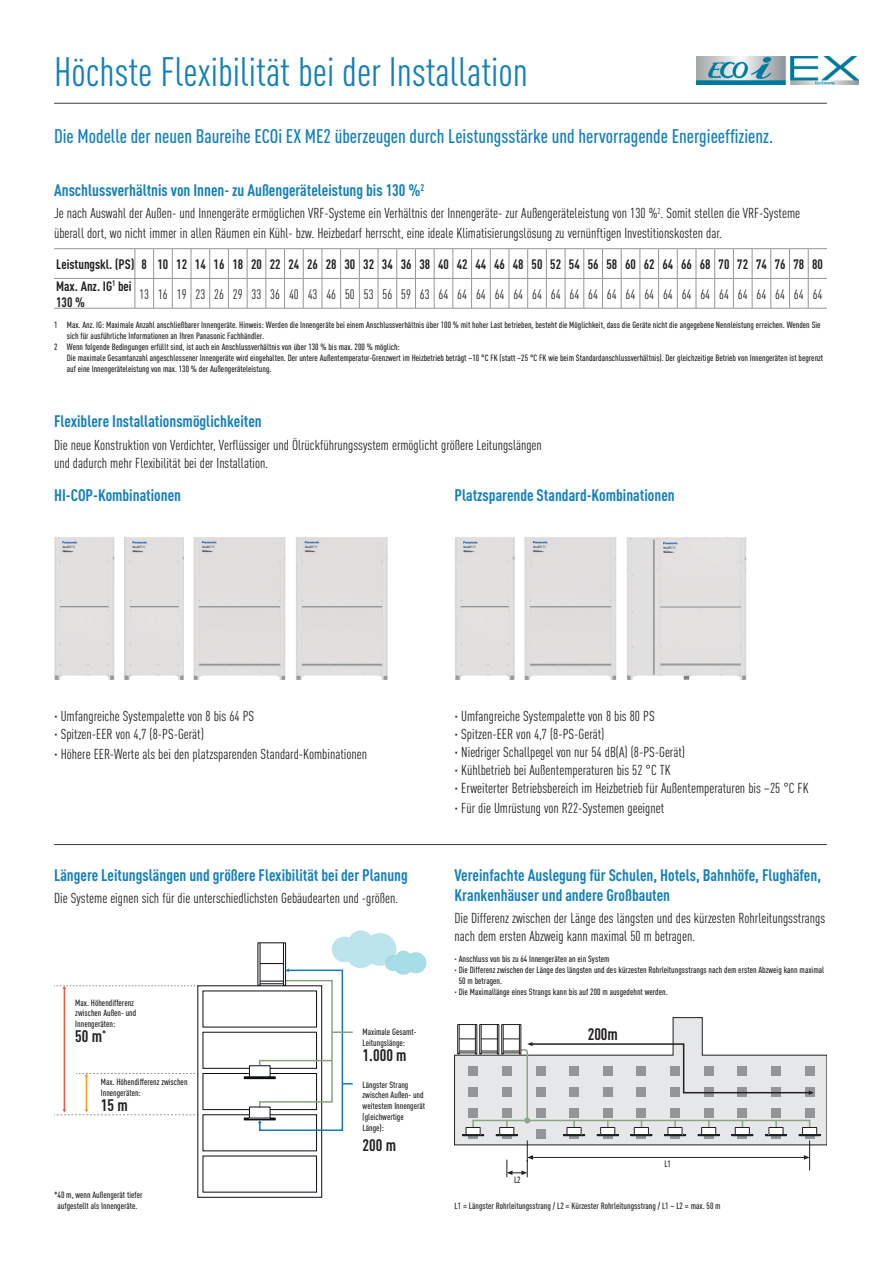
<style>
.page{position:relative;width:881px;height:1263px;background:#fff}
.page>*{position:absolute;margin:0;border:0;box-sizing:border-box;transform-origin:0 0}
.t1{font:40.5px "DIN Cond";color:#147fb9}
.t2{font:500 19.5px "DIN Cond";color:#147fb9}
.t3{font:700 16.5px/19.8px "DIN Cond";color:#147fb9}
.t4{font:700 16.5px "DIN Cond";color:#231f20}
.t5{font:14.25px/18px "DIN Cond";color:#231f20}
.t6{font:700 13.5px/21.6px "DIN Cond";color:#231f20}
.t7{font:13.5px "DIN Cond";color:#231f20}
.t8{font:500 9px/10.8px "DIN Cond";color:#231f20}
</style>
<div class="page">
<svg style="left:54px;top:930px;width:372px;height:268px"></svg>
<svg style="left:454px;top:1017px;width:372px;height:129px"></svg>
<div style="left:804px;top:1066px;width:10px;height:9px;background:#939598"></div>
<div style="left:804px;top:1087px;width:10px;height:9px;background:#939598"></div>
<div style="left:804px;top:1108px;width:10px;height:9px;background:#939598"></div>
<div style="left:535px;top:1129px;width:10px;height:9px;background:#939598"></div>
<div style="left:501px;top:1129px;width:10px;height:9px;background:#7a7b7d"></div>
<div style="left:468px;top:1129px;width:10px;height:9px;background:#7a7b7d"></div>
<div style="left:703px;top:1129px;width:10px;height:9px;background:#7a7b7d"></div>
<div style="left:670px;top:1129px;width:9px;height:9px;background:#7a7b7d"></div>
<div style="left:602px;top:1129px;width:10px;height:9px;background:#7a7b7d"></div>
<div style="left:569px;top:1129px;width:10px;height:9px;background:#7a7b7d"></div>
<div style="left:636px;top:1129px;width:10px;height:9px;background:#7a7b7d"></div>
<div style="left:804px;top:1129px;width:10px;height:9px;background:#7a7b7d"></div>
<div style="left:770px;top:1129px;width:10px;height:9px;background:#7a7b7d"></div>
<div style="left:737px;top:1129px;width:10px;height:9px;background:#7a7b7d"></div>
<hr style="left:808px;top:1140px;width:1px;height:30px;background:#231f20">
<svg style="left:803px;top:1155px;width:6px;height:5px"></svg>
<hr style="left:528px;top:1157px;width:278px;height:1px;background:#231f20">
<svg style="left:506px;top:1140px;width:27px;height:37px"></svg>
<div style="left:462px;top:1134px;width:22px;height:2px;border:1px solid #231f20"></div>
<div style="left:465px;top:1127px;width:15px;height:8px;border:1px solid #231f20"></div>
<div style="left:798px;top:1134px;width:22px;height:2px;border:1px solid #231f20"></div>
<div style="left:802px;top:1127px;width:14px;height:7px;background:#fff"></div>
<div style="left:801px;top:1127px;width:15px;height:8px;border:1px solid #231f20"></div>
<div style="left:764px;top:1134px;width:22px;height:2px;border:1px solid #231f20"></div>
<div style="left:768px;top:1127px;width:15px;height:8px;border:1px solid #231f20"></div>
<div style="left:731px;top:1134px;width:22px;height:2px;border:1px solid #231f20"></div>
<div style="left:734px;top:1127px;width:15px;height:8px;border:1px solid #231f20"></div>
<div style="left:697px;top:1134px;width:22px;height:2px;border:1px solid #231f20"></div>
<div style="left:701px;top:1127px;width:14px;height:8px;border:1px solid #231f20"></div>
<div style="left:663px;top:1134px;width:22px;height:2px;border:1px solid #231f20"></div>
<div style="left:667px;top:1127px;width:15px;height:8px;border:1px solid #231f20"></div>
<div style="left:630px;top:1134px;width:22px;height:2px;border:1px solid #231f20"></div>
<div style="left:633px;top:1127px;width:15px;height:8px;border:1px solid #231f20"></div>
<div style="left:596px;top:1134px;width:22px;height:2px;border:1px solid #231f20"></div>
<div style="left:600px;top:1127px;width:15px;height:8px;border:1px solid #231f20"></div>
<div style="left:563px;top:1134px;width:21px;height:2px;border:1px solid #231f20"></div>
<div style="left:566px;top:1127px;width:15px;height:8px;border:1px solid #231f20"></div>
<div style="left:495px;top:1134px;width:22px;height:2px;border:1px solid #231f20"></div>
<div style="left:499px;top:1127px;width:15px;height:8px;border:1px solid #231f20"></div>
<svg style="left:457px;top:1024px;width:356px;height:109px"></svg>
<hr style="left:54px;top:844px;width:772px;height:1px;background:#3e3e3f">
<img style="left:54px;top:537px;width:61px;height:143px">
<img style="left:124px;top:537px;width:60px;height:143px">
<img style="left:193px;top:537px;width:92px;height:143px">
<img style="left:296px;top:537px;width:92px;height:143px">
<img style="left:626px;top:537px;width:120px;height:143px">
<img style="left:524px;top:537px;width:92px;height:143px">
<img style="left:455px;top:537px;width:60px;height:143px">
<hr style="left:54px;top:103px;width:772px;height:1px;background:#3e3e3f">
<hr style="left:54px;top:248px;width:81px;height:1px;background:#939598">
<hr style="left:54px;top:278px;width:81px;height:1px;background:#939598">
<hr style="left:54px;top:308px;width:81px;height:1px;background:#939598">
<svg style="left:135px;top:248px;width:691px;height:61px"></svg>
<img style="left:696px;top:56px;width:162px;height:29px">
<h1 class="t1" style="left:54px;top:48px;width:475px">Höchste Flexibilität bei der Installation</h1>
<h2 class="t2" style="left:54px;top:125px;width:720px">Die Modelle der neuen Baureihe ECOi EX ME2 überzeugen durch Leistungsstärke und hervorragende Energieeffizienz.</h2>
<h3 class="t3" style="left:54px;top:180px;width:372px">Anschlussverhältnis von Innen- zu Außengeräteleistung bis 130 %<sup>2</sup></h3>
<p class="t5" style="left:54px;top:203px;width:747px;line-height:19.8px">Je nach Auswahl der Außen- und Innengeräte ermöglichen VRF-Systeme ein Verhältnis der Innengeräte- zur Außengeräteleistung von 130 %<sup>2</sup>. Somit stellen die VRF-Systeme überall dort, wo nicht immer in allen Räumen ein Kühl- bzw. Heizbedarf herrscht, eine ideale Klimatisierungslösung zu vernünftigen Investitionskosten dar.</p>
<h3 class="t6" style="left:56px;top:253px;width:768px">Leistungskl. (PS) 8 10 12 14 16 18 20 22 24 26 28 30 32 34 36 38 40 42 44 46 48 50 52 54 56 58 60 62 64 66 68 70 72 74 76 78 80<br>Max. Anz. IG<sup>1</sup> bei</h3>
<h3 class="t6" style="left:56px;top:291px;width:30px">130 %</h3>
<h3 class="t7" style="left:139px;top:286px;width:684px">13 16 19 23 26 29 33 36 40 43 46 50 53 56 59 63 64 64 64 64 64 64 64 64 64 64 64 64 64 64 64 64 64 64 64 64 64</h3>
<p class="t8" style="left:54px;top:319px;width:767px">1 Max. Anz. IG: Maximale Anzahl anschließbarer Innengeräte. Hinweis: Werden die Innengeräte bei einem Anschlussverhältnis über 100 % mit hoher Last betrieben, besteht die Möglichkeit, dass die Geräte nicht die angegebene Nennleistung erreichen. Wenden Sie</p>
<p class="t8" style="left:67px;top:330px;width:198px">sich für ausführliche Informationen an Ihren Panasonic Fachhändler.</p>
<p class="t8" style="left:54px;top:341px;width:347px">2 Wenn folgende Bedingungen erfüllt sind, ist auch ein Anschlussverhältnis von über 130 % bis max. 200 % möglich:</p>
<p class="t8" style="left:67px;top:352px;width:757px">Die maximale Gesamtanzahl angeschlossener Innengeräte wird eingehalten. Der untere Außentemperatur-Grenzwert im Heizbetrieb beträgt –10 °C FK (statt –25 °C FK wie beim Standardanschlussverhältnis). Der gleichzeitige Betrieb von Innengeräten ist begrenzt</p>
<p class="t8" style="left:67px;top:363px;width:206px">auf eine Innengeräteleistung von max. 130 % der Außengeräteleistung.</p>
<h3 class="t3" style="left:54px;top:411px;width:209px">Flexiblere Installationsmöglichkeiten</h3>
<h3 class="t5" style="left:54px;top:435px;width:489px">Die neue Konstruktion von Verdichter, Verflüssiger und Ölrückführungssystem ermöglicht größere Leitungslängen und dadurch mehr Flexibilität bei der Installation.</h3>
<h3 class="t3" style="left:54px;top:484px;width:128px">HI-COP-Kombinationen</h3>
<h3 class="t3" style="left:454px;top:484px;width:221px">Platzsparende Standard-Kombinationen</h3>
<h3 class="t5" style="left:54px;top:707px;width:201px">· Umfangreiche Systempalette von 8 bis 64 PS · Spitzen-EER von 4,7 (8-PS-Gerät)</h3>
<h3 class="t5" style="left:54px;top:745px;width:314px">· Höhere EER-Werte als bei den platzsparenden Standard-Kombinationen</h3>
<h3 class="t3" style="left:54px;top:864px;width:355px">Längere Leitungslängen und größere Flexibilität bei der Planung</h3>
<h3 class="t5" style="left:54px;top:889px;width:345px">Die Systeme eignen sich für die unterschiedlichsten Gebäudearten und -größen.</h3>
<p class="t8" style="left:75px;top:997px;width:62px">Max. Höhendifferenz zwischen Außen- und<br>Innengeräten:</p>
<h3 class="t4" style="left:75px;top:1026px;width:32px">50 m<sup>*</sup></h3>
<p class="t8" style="left:101px;top:1077px;width:88px">Max. Höhendifferenz zwischen<br>Innengeräten:</p>
<h3 class="t4" style="left:101px;top:1095px;width:28px">15 m</h3>
<p class="t8" style="left:54px;top:1189px;width:90px;text-align:center">* 40 m, wenn Außengerät tiefer aufgestellt als Innengeräte.</p>
<p class="t8" style="left:362px;top:1027px;width:55px">Maximale Gesamt-<br>Leitungslänge:</p>
<h3 class="t4" style="left:362px;top:1045px;width:45px">1.000 m</h3>
<p class="t8" style="left:362px;top:1079px;width:64px">Längster Strang zwischen Außen- und weitestem Innengerät (gleichwertige<br>Länge):</p>
<h3 class="t4" style="left:362px;top:1134px;width:35px">200 m</h3>
<p class="t5" style="left:454px;top:707px;width:355px">· Umfangreiche Systempalette von 8 bis 80 PS<br>· Spitzen-EER von 4,7 (8-PS-Gerät)<br>· Niedriger Schallpegel von nur 54 dB(A) (8-PS-Gerät)<br>· Kühlbetrieb bei Außentemperaturen bis 52 °C TK<br>· Erweiterter Betriebsbereich im Heizbetrieb für Außentemperaturen bis –25 °C FK</p>
<h3 class="t5" style="left:454px;top:799px;width:211px">· Für die Umrüstung von R22-Systemen geeignet</h3>
<h3 class="t3" style="left:454px;top:864px;width:368px">Vereinfachte Auslegung für Schulen, Hotels, Bahnhöfe, Flughäfen,<br>Krankenhäuser und andere Großbauten</h3>
<h3 class="t5" style="left:454px;top:909px;width:372px">Die Differenz zwischen der Länge des längsten und des kürzesten Rohrlei tungs strangs nach dem ersten Abzweig kann maximal 50 m betragen.</h3>
<p class="t8" style="left:454px;top:954px;width:156px">· Anschluss von bis zu 64 Innengeräten an ein System</p>
<p class="t8" style="left:454px;top:964px;width:371px">· Die Differenz zwischen der Länge des längsten und des kürzesten Rohrleitungsstrangs nach dem ersten Abzweig kann maximal</p>
<p class="t8" style="left:458px;top:975px;width:45px">50 m betragen.</p>
<p class="t8" style="left:454px;top:986px;width:214px">· Die Maximallänge eines Strangs kann bis auf 200 m ausgedehnt werden.</p>
<p class="t8" style="left:514px;top:1174px;width:8px">L2</p>
<h3 class="t4" style="left:587px;top:1024px;width:32px">200m</h3>
<p class="t8" style="left:664px;top:1158px;width:8px">L1</p>
<p class="t8" style="left:454px;top:1200px;width:267px">L1 = Längster Rohrleitungsstrang / L2 = Kürzester Rohrleitungsstrang / L1 – L2 = max. 50 m</p>
</div>
